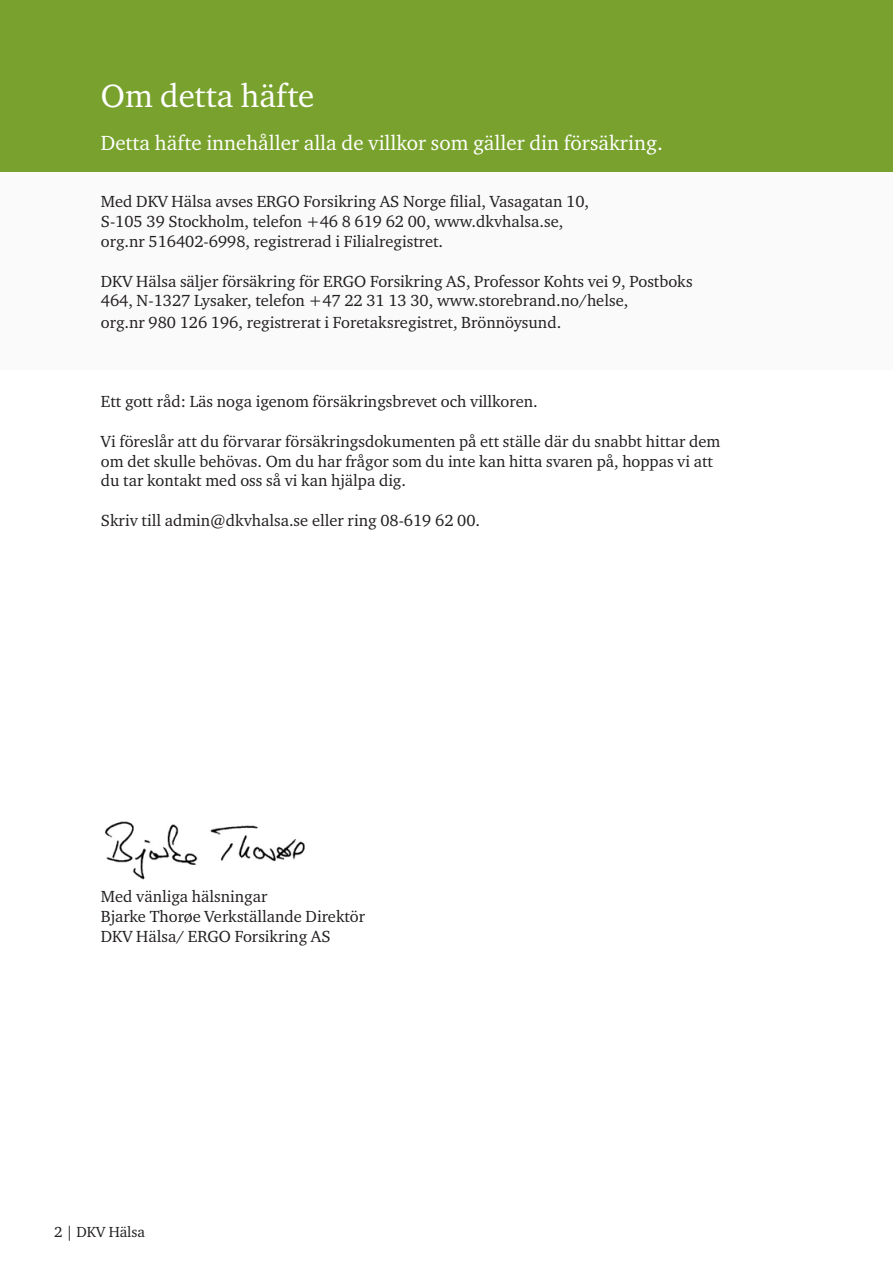
<style>
.page{position:relative;width:893px;height:1263px;background:#fff}
.page>*{position:absolute;margin:0;border:0;box-sizing:border-box;transform-origin:0 0}
.Rubrik_-_Vit{font:33px "Charter ITC Std";color:#fff}
.t1{font:21px "Charter ITC Std";color:#fff}
.TOC_body_text{font:16.5px/19.8px "Charter ITC Std";color:#231f20}
.t2{font:15px "Charter ITC Std";color:#231f20}
</style>
<div class="page">
<div style="left:0;top:171px;width:893px;height:199px;background:#fafafa"></div>
<div style="left:0;top:0;width:893px;height:171px;background:#78a22d"></div>
<img style="left:105px;top:821px;width:200px;height:59px">
<p class="Rubrik_-_Vit" style="left:101px;top:75px;width:215px">Om detta häfte</p>
<p class="t1" style="left:101px;top:129px;width:564px">Detta häfte innehåller alla de villkor som gäller din försäkring.</p>
<p class="TOC_body_text" style="left:101px;top:192px;width:490px">Med DKV Hälsa avses ERGO Forsikring AS Norge filial, Vasagatan 10,</p>
<p class="TOC_body_text" style="left:101px;top:211px;width:464px">S-105 39 Stockholm, telefon +46 8 619 62 00, www.dkvhalsa.se,</p>
<p class="TOC_body_text" style="left:101px;top:231px;width:344px">org.nr 516402-6998, registrerad i Filialregistret.</p>
<p class="TOC_body_text" style="left:101px;top:271px;width:593px">DKV Hälsa säljer försäkring för ERGO Forsikring AS, Professor Kohts vei 9, Postboks<br>464, N-1327 Lysaker, telefon +47 22 31 13 30, www.storebrand.no/helse,</p>
<p class="TOC_body_text" style="left:101px;top:312px;width:462px">org.nr 980 126 196, registrerat i Foretaksregistret, Brönnöysund.</p>
<p class="TOC_body_text" style="left:101px;top:391px;width:438px">Ett gott råd: Läs noga igenom försäkringsbrevet och villkoren.</p>
<p class="TOC_body_text" style="left:101px;top:431px;width:621px">Vi föreslår att du förvarar försäkringsdokumenten på ett ställe där du snabbt hittar dem om det skulle behövas. Om du har frågor som du inte kan hitta svaren på, hoppas vi att du tar kontakt med oss så vi kan hjälpa dig.</p>
<p class="TOC_body_text" style="left:101px;top:510px;width:381px">Skriv till admin@dkvhalsa.se eller ring 08-619 62 00.</p>
<p class="TOC_body_text" style="left:101px;top:886px;width:168px">Med vänliga hälsningar</p>
<p class="TOC_body_text" style="left:101px;top:906px;width:266px">Bjarke Thorøe Verkställande Direktör</p>
<p class="TOC_body_text" style="left:101px;top:926px;width:231px">DKV Hälsa/ ERGO Forsikring AS</p>
<p class="t2" style="left:54px;top:1222px;width:93px">2 | DKV Hälsa</p>
</div>
